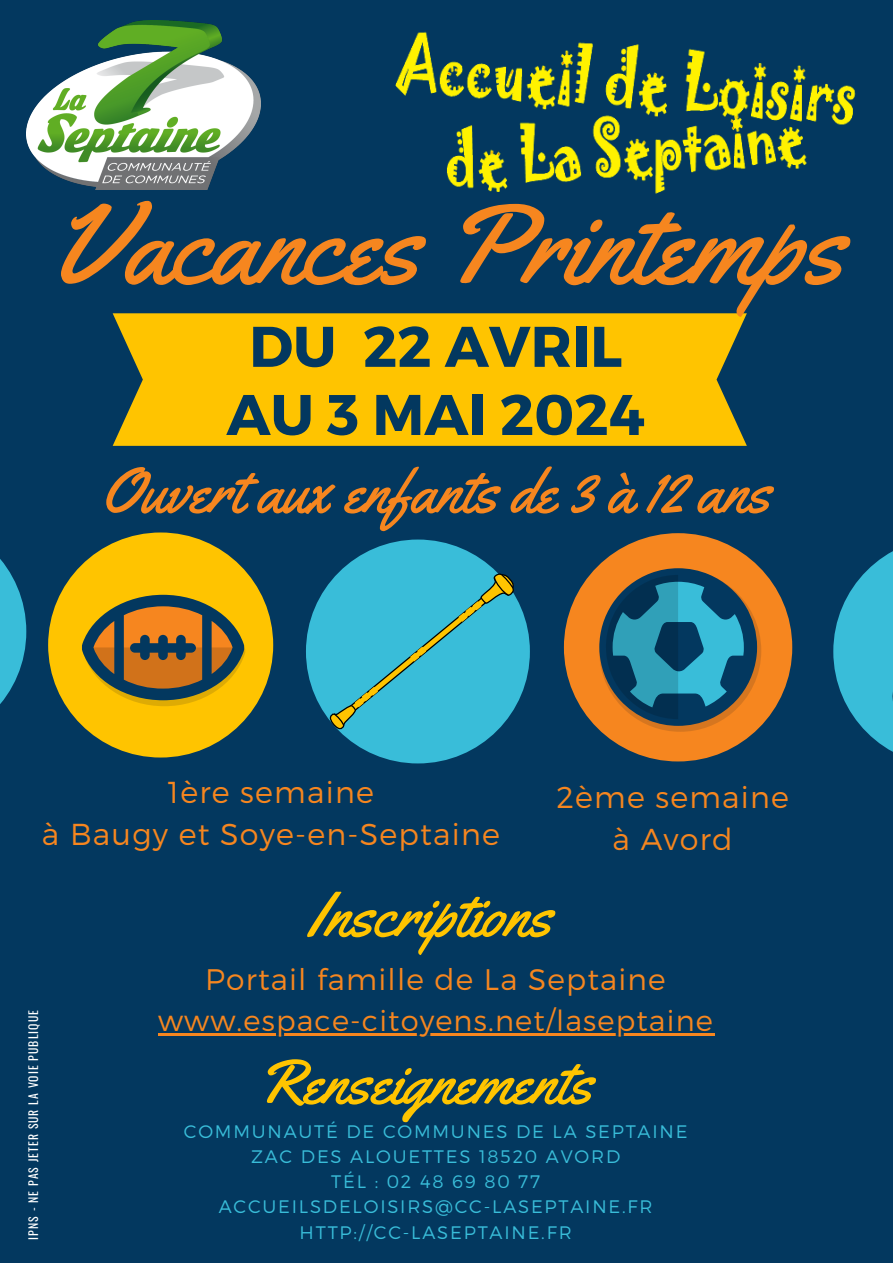
<style>
.page{position:relative;width:893px;height:1263px;background:#03385f}
.page>*{position:absolute;margin:0;border:0;box-sizing:border-box;transform-origin:0 0}
.t1{font:112.5px "Yellowtail";color:#f6861f}
.t2{font:62.7px "Yellowtail";color:#ffc400}
.t3{font:62.7px "Yellowtail";color:#f6861f}
.t4{font:700 57.15px/68.2px "Montserrat";color:#03385f;text-align:center}
.t5{font:300 30.22px/42.2px "Montserrat";letter-spacing:.04em;color:#f6861f;text-align:center}
.t6{font:300 29.7px "Montserrat";letter-spacing:.04em;color:#f6861f}
.t7{font:300 28.95px "Montserrat";letter-spacing:.04em;color:#f6861f}
.t8{font:300 18.08px/25.3px "Montserrat";letter-spacing:.1em;color:#39bdd9;text-align:center}
.t9{font:11.7px "Oswald";letter-spacing:.09em;color:#fff}
</style>
<div class="page">
<div style="left:113px;top:313px;width:634px;height:133px;background:#ffc400"></div>
<div style="left:306px;top:539px;width:224px;height:224px;background:#39bdd9;border-radius:50%"></div>
<div style="left:48px;top:532px;width:225px;height:225px;background:#ffc400;border-radius:50%"></div>
<svg style="left:82px;top:595px;width:163px;height:111px"></svg>
<div style="left:564px;top:533px;width:228px;height:228px;background:#f6861f;border-radius:50%"></div>
<svg style="left:599px;top:568px;width:162px;height:164px"></svg>
<svg style="left:833px;top:551px;width:60px;height:201px"></svg>
<svg style="left:0;top:559px;width:26px;height:145px"></svg>
<img style="left:26px;top:21px;width:234px;height:168px">
<img style="left:395px;top:32px;width:461px;height:162px">
<svg style="left:327px;top:571px;width:190px;height:163px"></svg>
<hr style="left:158px;top:1033px;width:556px;height:2px;background:#f6861f">
<p class="t1" style="left:49px;top:174px;width:796px">Vacances Printemps</p>
<h1 class="t4" style="left:226px;top:309px;width:420px">DU 22 AVRIL<br>AU 3 MAI 2024</h1>
<p class="t3" style="left:101px;top:451px;width:670px">Ouvert aux enfants de 3 à 12 ans</p>
<p class="t5" style="left:42px;top:770px;width:459px">1ère semaine<br>à Baugy et Soye-en-Septaine</p>
<p class="t5" style="left:556px;top:774px;width:234px">2ème semaine à Avord</p>
<p class="t2" style="left:308px;top:875px;width:245px">Inscriptions</p>
<h4 class="t9" style="left:24px;top:1239px;width:231px;rotate:-90deg">IPNS - NE PAS JETER SUR LA VOIE PUBLIQUE</h4>
<h2 class="t6" style="left:205px;top:960px;width:462px">Portail famille de La Septaine</h2>
<h3 class="t7" style="left:158px;top:1002px;width:556px">www.espace-citoyens.net/laseptaine</h3>
<h4 class="t2" style="left:256px;top:1042px;width:337px">Renseignements</h4>
<p class="t8" style="left:184px;top:1117px;width:505px">COMMUNAUTÉ DE COMMUNES DE LA SEPTAINE<br>ZAC DES ALOUETTES 18520 AVORD<br>TÉL : 02 48 69 80 77<br>ACCUEILSDELOISIRS@CC-LASEPTAINE.FR<br>HTTP://CC-LASEPTAINE.FR</p>
</div>
